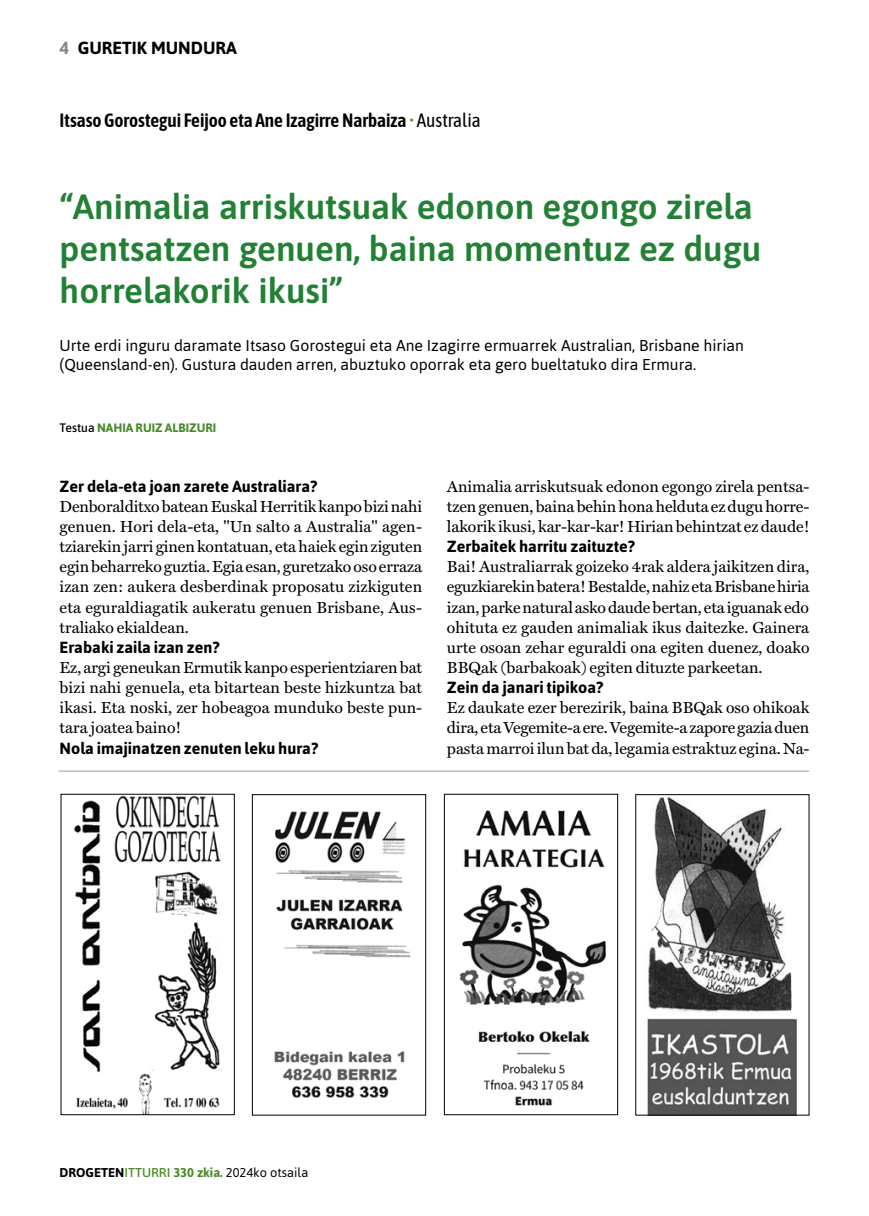
<style>
.page{position:relative;width:869px;height:1216px;background:#fff}
.page>*{position:absolute;margin:0;border:0;box-sizing:border-box;transform-origin:0 0}
.t1{font:600 35px/42px "Asap";color:#228135}
.t2{font:600 19.25px "Asap Condensed";color:#000}
.t3{font:700 17.5px "Asap";color:#000}
.t4{font:16.1px/20.1px "Miller Text Roman";color:#000;text-align:justify}
.t5{font:700 16.1px "Asap";color:#000}
.t6{font:15.75px/19.2px "Asap";color:#000}
.t7{font:12.78px "Asap";color:#000}
.t8{font:700 12.25px "Asap";color:#478928}
.s1{color:#878787}
.s2{font-weight:400;color:#478928}
.s3{font-weight:400}
.s4{font-weight:500;color:#000}
.s5{font-weight:700}
.s6{font-weight:500;color:#478928}
.s7{font-weight:700;color:#478928}
</style>
<div class="page">
<hr style="left:59px;top:770px;width:749px;height:1px;background:#9d9d9c">
<img style="left:74px;top:795px;width:148px;height:318px">
<div style="left:61px;top:793px;width:174px;height:322px;border:1px solid #000"></div>
<img style="left:274px;top:811px;width:137px;height:287px">
<div style="left:252px;top:794px;width:174px;height:321px;border:1px solid #000"></div>
<img style="left:459px;top:810px;width:148px;height:296px">
<div style="left:443px;top:793px;width:174px;height:322px;border:1px solid #000"></div>
<img style="left:647px;top:797px;width:150px;height:316px">
<div style="left:635px;top:794px;width:174px;height:321px;border:1px solid #000"></div>
<p class="t3" style="left:60px;top:38px;width:179px"><span class="s1">4</span> GURETIK MUNDURA</p>
<p class="t2" style="left:60px;top:107px;width:422px">Itsaso Gorostegui Feijoo eta Ane Izagirre Narbaiza <span class="s2">•</span> <span class="s3">Australia</span></p>
<h1 class="t1" style="left:60px;top:184px;width:703px">“Animalia arriskutsuak edonon egongo zirela pentsatzen genuen, baina momentuz ez dugu horrelakorik ikusi”</h1>
<p class="t6" style="left:60px;top:335px;width:685px">Urte erdi inguru daramate Itsaso Gorostegui eta Ane Izagirre ermuarrek Australian, Brisbane hirian (Queensland-en). Gustura dauden arren, abuztuko oporrak eta gero bueltatuko dira Ermura.</p>
<p class="t8" style="left:60px;top:420px;width:158px"><span class="s4">Testua</span> NAHIA RUIZ ALBIZURI</p>
<p class="t5" style="left:60px;top:476px;width:259px">Zer dela-eta joan zarete Australiara?</p>
<p class="t4" style="left:60px;top:496px;width:364px">Denboralditxo batean Euskal Herritik kanpo bizi nahi genuen. Hori dela-eta, "Un salto a Australia" agen&shy;tziarekin jarri ginen kontatuan, eta haiek egin ziguten egin beharreko guztia. Egia esan, guretzako oso erraza izan zen: aukera desberdinak proposatu zizkiguten eta eguraldiagatik aukeratu genuen Brisbane, Aus&shy;traliako ekialdean.</p>
<p class="t5" style="left:60px;top:637px;width:161px">Erabaki zaila izan zen?</p>
<p class="t4" style="left:60px;top:657px;width:364px">Ez, argi geneukan Ermutik kanpo esperientziaren bat bizi nahi genuela, eta bitartean beste hizkuntza bat ikasi. Eta noski, zer hobeagoa munduko beste pun&shy;tara joatea baino!</p>
<p class="t5" style="left:60px;top:738px;width:260px">Nola imajinatzen zenuten leku hura?</p>
<p class="t4" style="left:446px;top:476px;width:364px">Animalia arriskutsuak edonon egongo zirela pentsa&shy;tzen genuen, baina behin hona helduta ez dugu horre&shy;lakorik ikusi, kar-kar-kar! Hirian behintzat ez daude!</p>
<p class="t5" style="left:446px;top:537px;width:190px">Zerbaitek harritu zaituzte?</p>
<p class="t4" style="left:446px;top:556px;width:364px">Bai! Australiarrak goizeko 4rak aldera jaikitzen dira, eguzkiarekin batera! Bestalde, nahiz eta Brisbane hiria izan, parke natural asko daude bertan, eta iguanak edo ohituta ez gauden animaliak ikus daitezke. Gainera urte osoan zehar eguraldi ona egiten duenez, doako BBQak (barbakoak) egiten dituzte parkeetan.</p>
<p class="t5" style="left:446px;top:678px;width:158px">Zein da janari tipikoa?</p>
<p class="t4" style="left:446px;top:697px;width:364px">Ez daukate ezer berezirik, baina BBQak oso ohikoak dira, eta Vegemite-a ere. Vegemite-a zapore gazia duen pasta marroi ilun bat da, legamia estraktuz egina. Na-</p>
<p class="t7" style="left:60px;top:1164px;width:250px"><span class="s5">DROGETEN</span><span class="s6">ITTURRI</span> <span class="s7">330 zkia.</span> 2024ko otsaila</p>
</div>
